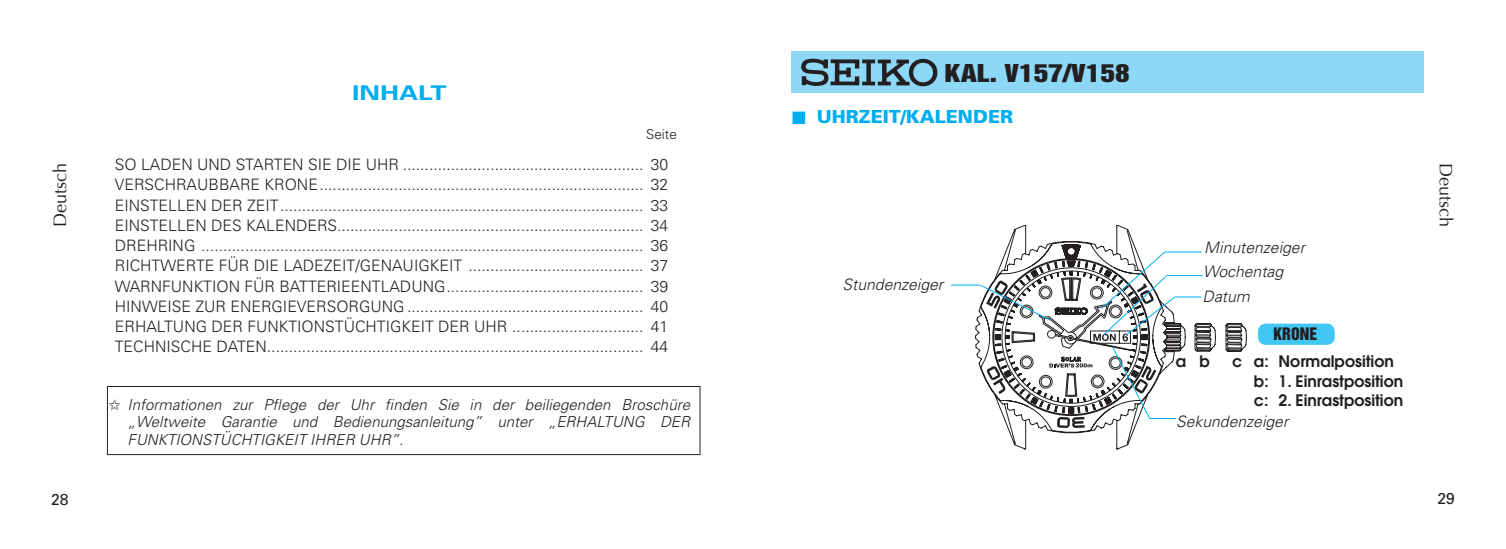
<style>
.page{position:relative;width:1506px;height:549px;background:#fff}
.page>*{position:absolute;margin:0;border:0;box-sizing:border-box;transform-origin:0 0}
.t1{font:22.5px "Helvetica Inserat";color:#231f20;scale:1.3 1}
.t2{font:700 20.25px "Univers";color:#00aeef;scale:1.3 1}
.t3{font:900 18px "Univers";color:#00aeef}
.t4{font:18px "Optima";color:#231f20}
.t5{font:300 15.75px/20.2px "Univers";color:#231f20;text-align:justify}
.t6{font:600 15.75px/19.1px "Avant Garde";color:#231f20}
.t7{font:italic 300 15.75px "Univers";color:#231f20}
.t8{font:15.75px "Helvetica Inserat";color:#231f20}
.t9{font:15.75px "Univers";color:#231f20}
.t10{font:italic 300 15.08px/17.6px "Univers";color:#231f20;text-align:justify}
.t11{font:300 13.5px "Univers";color:#231f20}
</style>
<div class="page">
<div style="left:107px;top:386px;width:593px;height:68px;border:1px solid #231f20"></div>
<svg style="left:1008px;top:225px;width:127px;height:224px"></svg>
<svg style="left:1225px;top:323px;width:21px;height:29px"></svg>
<div style="left:791px;top:51px;width:633px;height:41px;background:#8dd7f7"></div>
<svg style="left:801px;top:59px;width:136px;height:27px"></svg>
<div style="left:1259px;top:324px;width:74px;height:19px;background:#40c7f4;border-radius:7px"></div>
<div style="left:1257px;top:323px;width:77px;height:22px;border:2px solid #40c7f4;border-radius:7px"></div>
<svg style="left:951px;top:245px;width:264px;height:185px"></svg>
<p class="t4" style="left:50px;top:226px;width:65px;rotate:-90deg">Deutsch</p>
<p class="t2" style="left:352px;top:81px;width:74px">INHALT</p>
<p class="t11" style="left:646px;top:126px;width:32px">Seite</p>
<p class="t5" style="left:115px;top:154px;width:555px">SO LADEN UND STARTEN SIE DIE UHR ....................................................... 30<br>VERSCHRAUBBARE KRONE.......................................................................... 32<br>EINSTELLEN DER ZEIT................................................................................... 33<br>EINSTELLEN DES KALENDERS...................................................................... 34<br>DREHRING ..................................................................................................... 36<br>RICHTWERTE FÜR DIE LADEZEIT/GENAUIGKEIT ........................................ 37<br>WARNFUNKTION FÜR BATTERIEENTLADUNG............................................. 39<br>HINWEISE ZUR ENERGIEVERSORGUNG ...................................................... 40<br>ERHALTUNG DER FUNKTIONSTÜCHTIGKEIT DER UHR .............................. 41<br>TECHNISCHE DATEN...................................................................................... 44</p>
<p class="t10" style="left:128px;top:395px;width:564px">Informationen zur Pflege der Uhr finden Sie in der beiliegenden Broschüre „Weltweite Garantie und Bedienungsanleitung” unter „ERHALTUNG DER FUNKTIONSTÜCHTIGKEIT IHRER UHR”.</p>
<h1 class="t1" style="left:944px;top:60px;width:144px">KAL. V157/V158</h1>
<p class="t3" style="left:792px;top:106px;width:222px">■ UHRZEIT/KALENDER</p>
<p class="t7" style="left:842px;top:274px;width:102px">Stundenzeiger</p>
<p class="t7" style="left:1204px;top:238px;width:102px">Minutenzeiger</p>
<p class="t7" style="left:1202px;top:287px;width:49px">Datum</p>
<p class="t7" style="left:1202px;top:262px;width:82px">Wochentag</p>
<p class="t6" style="left:1175px;top:351px;width:36px">a b</p>
<p class="t6" style="left:1231px;top:351px;width:12px">c</p>
<p class="t8" style="left:1273px;top:324px;width:45px">KRONE</p>
<p class="t6" style="left:1253px;top:351px;width:151px">a: Normalposition b: 1. Einrastposition c: 2. Einrastposition</p>
<p class="t7" style="left:1176px;top:412px;width:114px">Sekundenzeiger</p>
<p class="t4" style="left:1456px;top:163px;width:65px;rotate:90deg">Deutsch</p>
<p class="t9" style="left:51px;top:490px;width:19px">28</p>
<p class="t9" style="left:1437px;top:489px;width:19px">29</p>
</div>
